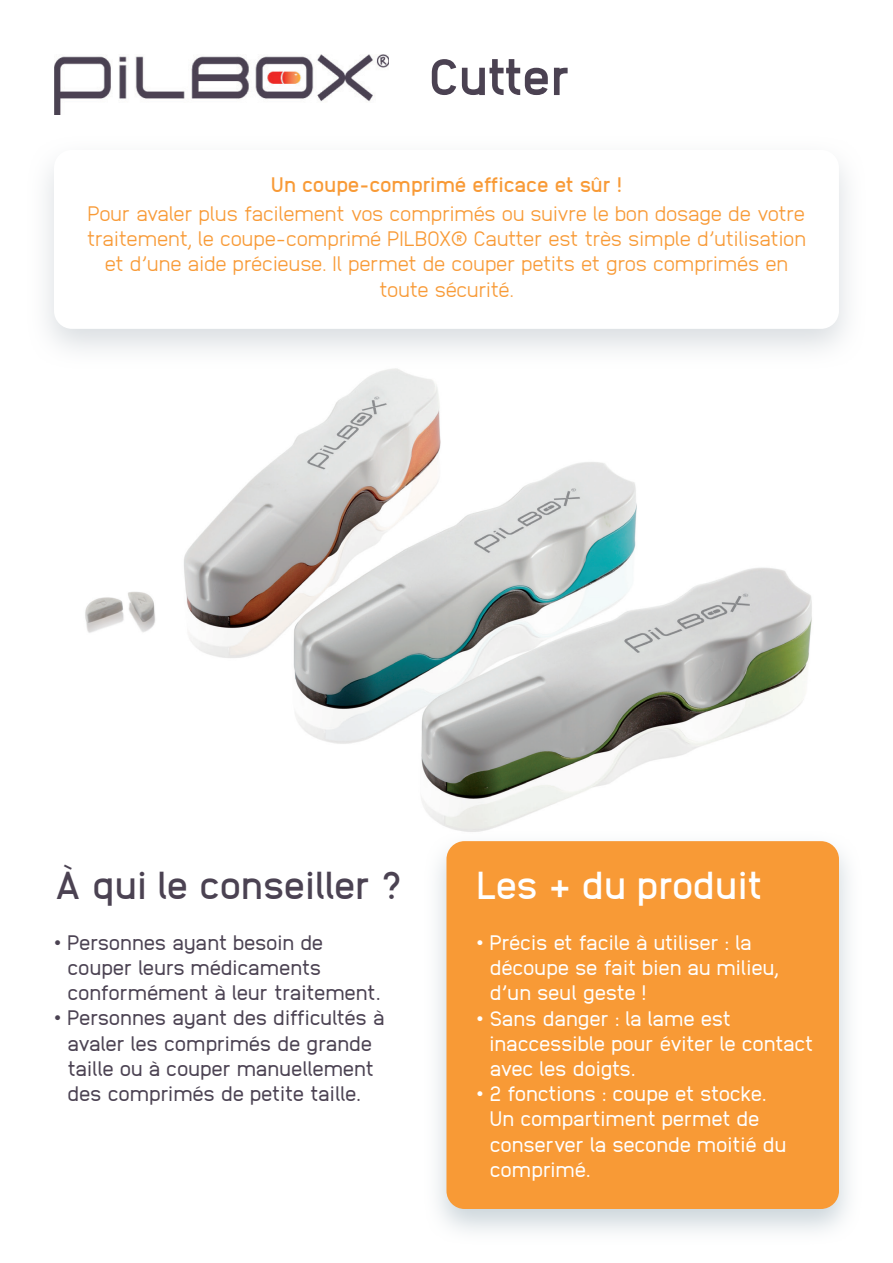
<style>
.page{position:relative;width:893px;height:1263px;background:#fff}
.page>*{position:absolute;margin:0;border:0;box-sizing:border-box;transform-origin:0 0}
.t1{font:800 51.3px "Anodina";letter-spacing:-.05em;color:#4b4252}
.t2{font:700 39px "Anodina";letter-spacing:-.025em;color:#4b4252}
.t3{font:700 39px "Anodina";letter-spacing:-.03em;color:#fff}
.t4{font:300 21px/25.2px "Anodina";letter-spacing:-.03em;color:#f89a36;text-align:center}
.t5{font:21px/25.2px "Anodina";letter-spacing:-.03em;color:#4b4252}
.t6{font:21px/25.2px "Anodina";letter-spacing:-.03em;color:#fff}
.t7{font:21px/25.2px "Anodina";letter-spacing:-.05em;color:#fff}
.t8{font:700 21px "Anodina";letter-spacing:-.03em;color:#f89a36}
</style>
<div class="page">
<img style="left:85px;top:370px;width:727px;height:460px">
<div style="left:422px;top:830px;width:441px;height:416px;background:#b5c3cb;opacity:.7"></div>
<div style="left:446px;top:841px;width:393px;height:368px;background:#f89a36;border-radius:18px"></div>
<img style="left:54px;top:54px;width:334px;height:60px">
<div style="left:26px;top:134px;width:841px;height:236px;background:#c9cfd4;opacity:.7"></div>
<div style="left:54px;top:150px;width:785px;height:179px;background:#fff;border-radius:18px"></div>
<h1 class="t1" style="left:428px;top:40px;width:144px">Cutter</h1>
<p class="t8" style="left:271px;top:169px;width:353px">Un coupe-comprimé efficace et sûr !</p>
<p class="t4" style="left:87px;top:200px;width:721px">Pour avaler plus facilement vos comprimés ou suivre le bon dosage de votre traitement, le coupe-comprimé PILBOX® Cautter est très simple d’utilisation et d’une aide précieuse. Il permet de couper petits et gros comprimés en toute sécurité.</p>
<h2 class="t2" style="left:54px;top:857px;width:350px">À qui le conseiller ?</h2>
<h2 class="t3" style="left:476px;top:857px;width:288px">Les + du produit</h2>
<p class="t5" style="left:67px;top:929px;width:315px;text-indent:-13px">• Personnes ayant besoin de couper leurs médicaments conformément à leur traitement.</p>
<p class="t5" style="left:54px;top:1005px;width:332px;text-align:center">• Personnes ayant des difficultés à avaler les comprimés de grande taille ou à couper manuellement des comprimés de petite taille.</p>
<p class="t6" style="left:489px;top:929px;width:291px;text-indent:-13px">• Précis et facile à utiliser : la découpe se fait bien au milieu, d’un seul geste !</p>
<p class="t7" style="left:489px;top:1005px;width:325px;text-indent:-13px">• Sans danger : la lame est inaccessible pour éviter le contact avec les doigts.</p>
<p class="t6" style="left:489px;top:1080px;width:299px;text-indent:-13px">• 2 fonctions : coupe et stocke.<br>Un compartiment permet de conserver la seconde moitié du comprimé.</p>
</div>
